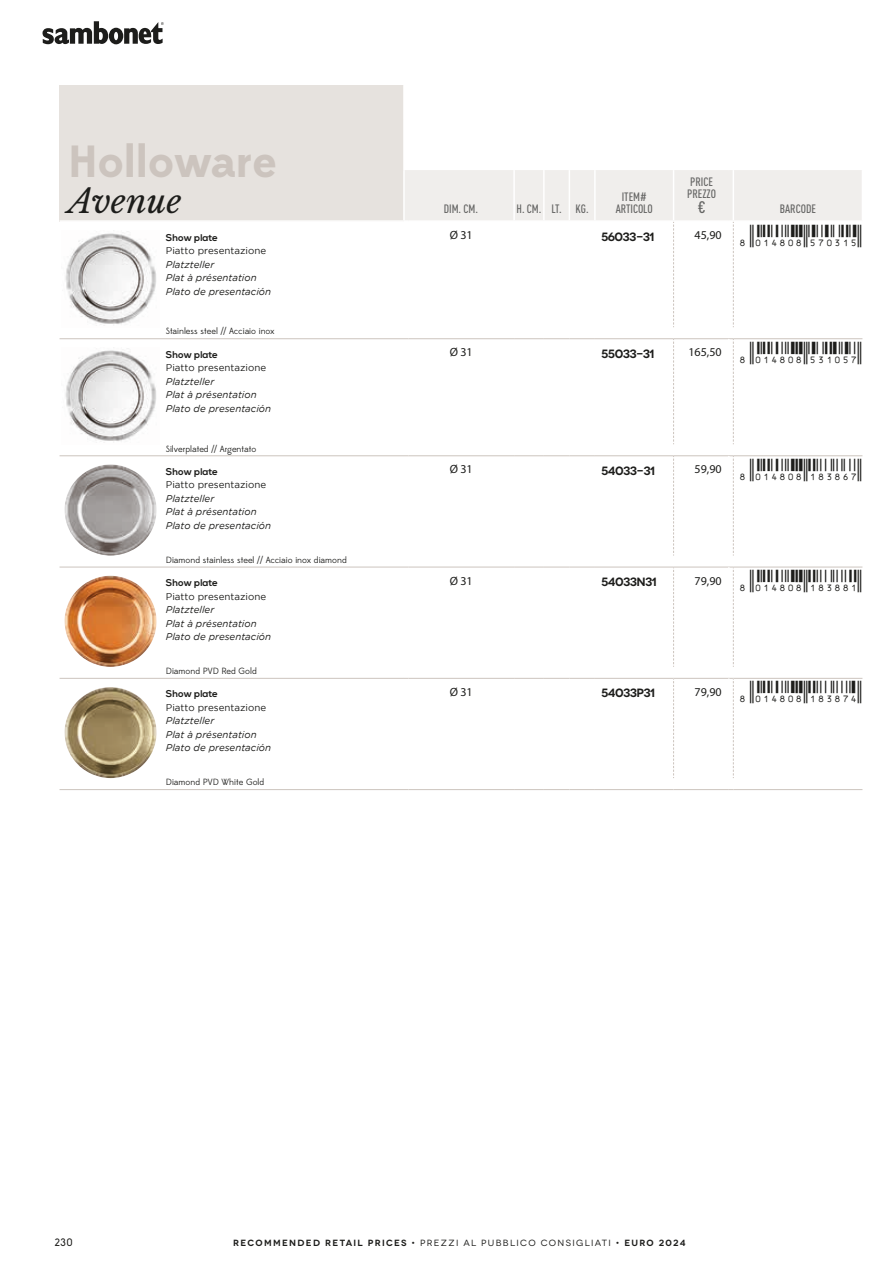
<style>
.page{position:relative;width:893px;height:1263px;background:#fff}
.page>*{position:absolute;margin:0;border:0;box-sizing:border-box;transform-origin:0 0}
.t1{font:700 45px "Edmondsans";color:#ccc4be}
.t2{font:italic 33px "Libre Baskerville";color:#1d1d1b}
.t3{font:22.5px "Mini Ean";color:#1d1d1b}
.t4{font:16.5px "DIN Cond Medium Alternate";color:#646463}
.t5{font:12px/12px "DIN Cond Medium Alternate";color:#646463;text-align:center}
.t6{font:600 12px "Novecentowide";letter-spacing:-.05em;color:#1d1d1b}
.t7{font:12px "Myriad Pro";letter-spacing:-.01em;color:#1d1d1b}
.t8{font:10.5px "Biko";color:#1d1d1b}
.t9{font:italic 9.75px/13.5px "Gotham";color:#1d1d1b}
.t10{font:9.75px "Gotham";color:#1d1d1b}
.t11{font:700 9.75px "Nexa";color:#1d1d1b}
.t12{font:9px "Edmondsans";color:#1d1d1b}
.t13{font:600 9px "Novecentowide";letter-spacing:.145em;color:#1d1d1b}
.s1{font-weight:400}
</style>
<div class="page">
<svg style="left:42px;top:21px;width:122px;height:23px"></svg>
<div style="left:60px;top:85px;width:344px;height:136px;background:#e6e2de"></div>
<hr style="left:403px;top:85px;width:2px;height:34px;background:#fff">
<hr style="left:403px;top:119px;width:2px;height:51px;background:#fff">
<hr style="left:403px;top:170px;width:2px;height:50px;background:#fff">
<hr style="left:60px;top:220px;width:344px;height:2px;background:#fff">
<hr style="left:60px;top:338px;width:344px;height:1px;background:#ccc4be">
<hr style="left:408px;top:338px;width:106px;height:1px;background:#ccc4be">
<hr style="left:514px;top:338px;width:30px;height:1px;background:#ccc4be">
<svg style="left:544px;top:338px;width:51px;height:1px"></svg>
<hr style="left:595px;top:338px;width:79px;height:1px;background:#ccc4be">
<hr style="left:674px;top:338px;width:55px;height:1px;background:#ccc4be">
<hr style="left:733px;top:338px;width:129px;height:1px;background:#ccc4be">
<hr style="left:60px;top:455px;width:344px;height:1px;background:#ccc4be">
<hr style="left:408px;top:455px;width:106px;height:1px;background:#ccc4be">
<hr style="left:514px;top:455px;width:30px;height:1px;background:#ccc4be">
<svg style="left:544px;top:455px;width:51px;height:1px"></svg>
<hr style="left:595px;top:455px;width:79px;height:1px;background:#ccc4be">
<hr style="left:674px;top:455px;width:55px;height:1px;background:#ccc4be">
<hr style="left:733px;top:455px;width:129px;height:1px;background:#ccc4be">
<hr style="left:60px;top:567px;width:344px;height:1px;background:#ccc4be">
<hr style="left:408px;top:567px;width:106px;height:1px;background:#ccc4be">
<hr style="left:514px;top:567px;width:30px;height:1px;background:#ccc4be">
<svg style="left:544px;top:567px;width:51px;height:1px"></svg>
<hr style="left:595px;top:567px;width:79px;height:1px;background:#ccc4be">
<hr style="left:674px;top:567px;width:55px;height:1px;background:#ccc4be">
<hr style="left:733px;top:567px;width:129px;height:1px;background:#ccc4be">
<hr style="left:60px;top:678px;width:344px;height:1px;background:#ccc4be">
<hr style="left:408px;top:678px;width:106px;height:1px;background:#ccc4be">
<hr style="left:514px;top:678px;width:30px;height:1px;background:#ccc4be">
<svg style="left:544px;top:678px;width:51px;height:1px"></svg>
<hr style="left:595px;top:678px;width:79px;height:1px;background:#ccc4be">
<hr style="left:674px;top:678px;width:55px;height:1px;background:#ccc4be">
<hr style="left:733px;top:678px;width:129px;height:1px;background:#ccc4be">
<hr style="left:60px;top:789px;width:344px;height:1px;background:#ccc4be">
<hr style="left:408px;top:789px;width:106px;height:1px;background:#ccc4be">
<hr style="left:514px;top:789px;width:30px;height:1px;background:#ccc4be">
<svg style="left:544px;top:789px;width:51px;height:1px"></svg>
<hr style="left:595px;top:789px;width:79px;height:1px;background:#ccc4be">
<hr style="left:674px;top:789px;width:55px;height:1px;background:#ccc4be">
<hr style="left:733px;top:789px;width:129px;height:1px;background:#ccc4be">
<svg style="left:405px;top:170px;width:457px;height:157px"></svg>
<img style="left:65px;top:231px;width:91px;height:94px">
<svg style="left:673px;top:339px;width:1px;height:105px"></svg>
<svg style="left:729px;top:338px;width:5px;height:106px"></svg>
<img style="left:65px;top:348px;width:91px;height:94px">
<svg style="left:673px;top:456px;width:1px;height:99px"></svg>
<svg style="left:729px;top:455px;width:5px;height:100px"></svg>
<img style="left:65px;top:464px;width:75px;height:91px">
<hr style="left:728px;top:567px;width:2px;height:100px;background:#fff">
<svg style="left:673px;top:567px;width:1px;height:100px"></svg>
<svg style="left:729px;top:567px;width:5px;height:100px"></svg>
<img style="left:65px;top:576px;width:75px;height:91px">
<hr style="left:728px;top:678px;width:2px;height:100px;background:#fff">
<svg style="left:673px;top:678px;width:1px;height:100px"></svg>
<svg style="left:729px;top:678px;width:5px;height:100px"></svg>
<img style="left:65px;top:687px;width:76px;height:91px">
<h1 class="t1" style="left:68px;top:133px;width:210px">Holloware</h1>
<h2 class="t2" style="left:68px;top:181px;width:115px">Avenue</h2>
<p class="t11" style="left:166px;top:232px;width:54px">Show plate</p>
<p class="t10" style="left:166px;top:245px;width:102px">Piatto presentazione</p>
<p class="t9" style="left:166px;top:257px;width:107px">Platzteller<br>Plat à présentation<br>Plato de presentación</p>
<p class="t12" style="left:166px;top:326px;width:110px">Stainless steel // Acciaio inox</p>
<p class="t11" style="left:166px;top:349px;width:54px">Show plate</p>
<p class="t10" style="left:166px;top:362px;width:102px">Piatto presentazione</p>
<p class="t9" style="left:166px;top:374px;width:107px">Platzteller<br>Plat à présentation<br>Plato de presentación</p>
<p class="t12" style="left:166px;top:443px;width:92px">Silverplated // Argentato</p>
<p class="t11" style="left:166px;top:466px;width:54px">Show plate</p>
<p class="t10" style="left:166px;top:479px;width:102px">Piatto presentazione</p>
<p class="t9" style="left:166px;top:492px;width:107px">Platzteller<br>Plat à présentation<br>Plato de presentación</p>
<p class="t12" style="left:166px;top:555px;width:182px">Diamond stainless steel // Acciaio inox diamond</p>
<p class="t11" style="left:166px;top:577px;width:54px">Show plate</p>
<p class="t10" style="left:166px;top:591px;width:102px">Piatto presentazione</p>
<p class="t9" style="left:166px;top:603px;width:107px">Platzteller<br>Plat à présentation<br>Plato de presentación</p>
<p class="t12" style="left:166px;top:666px;width:92px">Diamond PVD Red Gold</p>
<p class="t11" style="left:166px;top:688px;width:54px">Show plate</p>
<p class="t10" style="left:166px;top:702px;width:102px">Piatto presentazione</p>
<p class="t9" style="left:166px;top:714px;width:107px">Platzteller<br>Plat à présentation<br>Plato de presentación</p>
<p class="t12" style="left:166px;top:777px;width:100px">Diamond PVD White Gold</p>
<p class="t5" style="left:444px;top:202px;width:36px">DIM. CM.</p>
<p class="t5" style="left:516px;top:202px;width:74px">H. CM. LT. KG.</p>
<p class="t5" style="left:616px;top:190px;width:39px">ITEM#<br>ARTICOLO</p>
<p class="t5" style="left:687px;top:175px;width:30px;text-align:left">PRICE<br>PREZZO</p>
<h3 class="t4" style="left:698px;top:197px;width:9px">€</h3>
<p class="t5" style="left:780px;top:202px;width:38px">BARCODE</p>
<p class="t7" style="left:450px;top:228px;width:24px">Ø 31</p>
<p class="t6" style="left:601px;top:229px;width:55px">56033-31</p>
<h3 class="t3" style="left:695px;top:215px;width:168px"><sub>45,90</sub> +!0B4IA8-FHADBF!</h3>
<p class="t7" style="left:450px;top:345px;width:24px">Ø 31</p>
<p class="t6" style="left:601px;top:346px;width:55px">55033-31</p>
<h3 class="t3" style="left:688px;top:332px;width:174px"><sub>165,50</sub> +!0B4IA8-FDBAFH!</h3>
<p class="t7" style="left:450px;top:462px;width:24px">Ø 31</p>
<p class="t6" style="left:601px;top:463px;width:55px">54033-31</p>
<h3 class="t3" style="left:695px;top:449px;width:168px"><sub>59,90</sub> +!0B4IA8-BIDIGH!</h3>
<p class="t7" style="left:450px;top:573px;width:24px">Ø 31</p>
<p class="t6" style="left:601px;top:574px;width:57px">54033N31</p>
<h3 class="t3" style="left:695px;top:560px;width:168px"><sub>79,90</sub> +!0B4IA8-BIDIIB!</h3>
<p class="t7" style="left:450px;top:685px;width:24px">Ø 31</p>
<p class="t6" style="left:601px;top:686px;width:55px">54033P31</p>
<h3 class="t3" style="left:695px;top:671px;width:168px"><sub>79,90</sub> +!0B4IA8-BIDIHE!</h3>
<p class="t8" style="left:55px;top:1236px;width:20px">230</p>
<p class="t13" style="left:233px;top:1237px;width:454px">RECOMMENDED RETAIL PRICES • <span class="s1">PREZZI AL PUBBLICO CONSIGLIATI</span> • EURO 2024</p>
</div>
